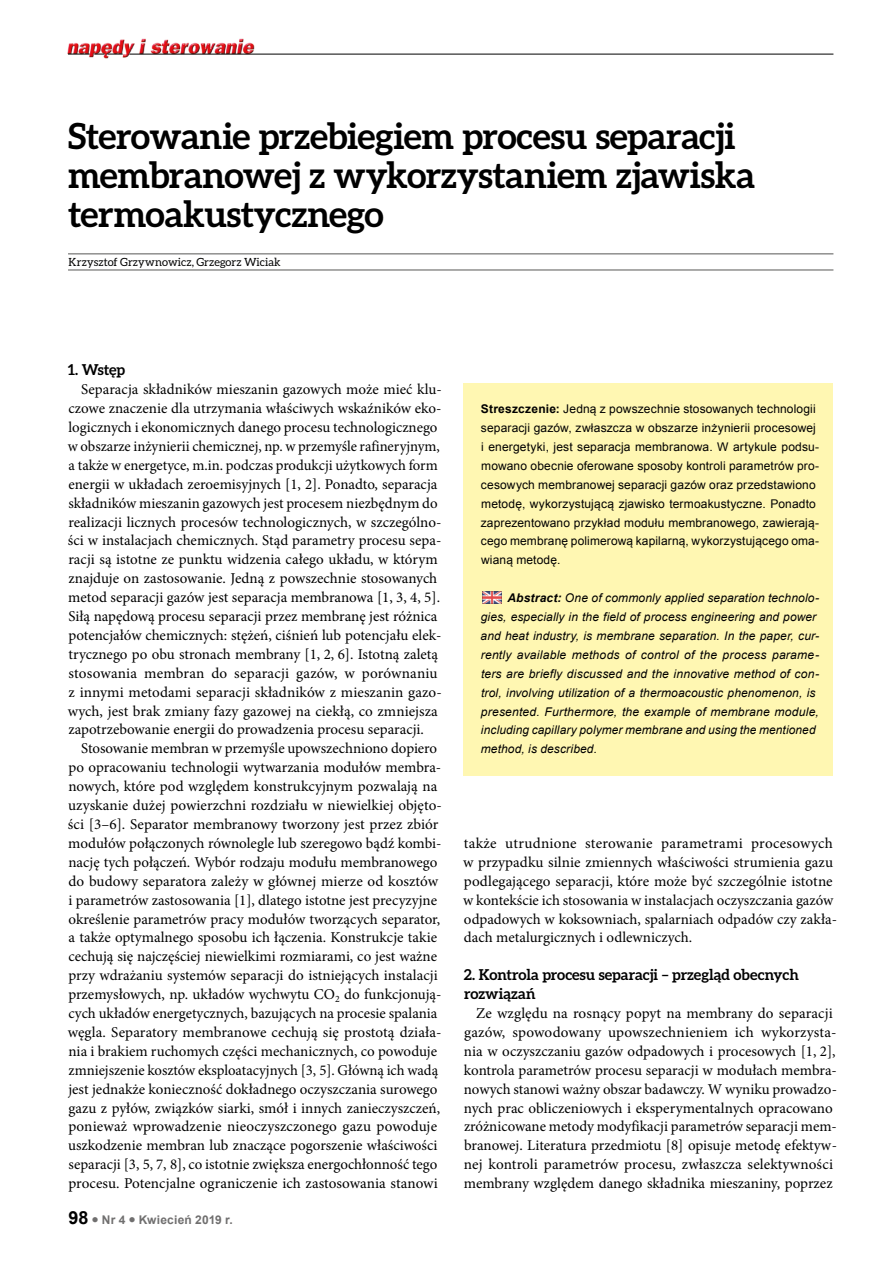
<style>
.page{position:relative;width:893px;height:1263px;background:#fff}
.page>*{position:absolute;margin:0;border:0;box-sizing:border-box;transform-origin:0 0}
.t1{font:700 36px/39px "Aleo";letter-spacing:-.015em;color:#000}
.t2{font:15px/18.9px "Minion Pro";color:#000}
.t3{font:700 15px/18.9px "Aleo";letter-spacing:-.005em;color:#000}
.t4{font:italic 12px/18.9px "Arial";letter-spacing:.015em;color:#000}
.t5{font:12px/18.9px "Arial";letter-spacing:.01em;color:#000}
.t6{font:700 12px "Arial";letter-spacing:.015em;color:#706f6f}
.t7{font:11.25px "Aleo";letter-spacing:.005em;color:#000}
.s1{font-size:18px;color:#000}
.s2{font-weight:700}
</style>
<div class="page">
<img style="left:67px;top:38px;width:190px;height:21px">
<hr style="left:129px;top:54px;width:704px;height:1px;background:#000">
<svg style="left:68px;top:54px;width:55px;height:1px"></svg>
<hr style="left:68px;top:254px;width:765px;height:1px;background:#575756">
<hr style="left:68px;top:270px;width:765px;height:1px;background:#575756">
<div style="left:463px;top:383px;width:370px;height:393px;background:#fff7b2"></div>
<img style="left:482px;top:591px;width:20px;height:12px">
<h1 class="t1" style="left:68px;top:115px;width:689px">Sterowanie przebiegiem procesu separacji membranowej z wykorzystaniem zjawiska termoakustycznego</h1>
<p class="t7" style="left:69px;top:255px;width:214px">Krzysztof Grzywnowicz, Grzegorz Wiciak</p>
<p class="t3" style="left:68px;top:360px;width:59px">1. Wstęp</p>
<p class="t2" style="left:68px;top:380px;width:375px;text-indent:13px">Separacja składników mieszanin gazowych może mieć klu&shy;czowe znaczenie dla utrzymania właściwych wskaźników eko&shy;logicznych i ekonomicznych danego procesu technologicznego w obszarze inżynierii chemicznej, np. w przemyśle rafineryjnym, a także w energetyce, m.in. podczas produkcji użytkowych form energii w układach zeroemisyjnych [1, 2]. Ponadto, separacja składników mieszanin gazowych jest procesem niezbędnym do realizacji licznych procesów technologicznych, w szczególno&shy;ści w instalacjach chemicznych. Stąd parametry procesu sepa&shy;racji są istotne ze punktu widzenia całego układu, w którym znajduje on zastosowanie. Jedną z powszechnie stosowanych metod separacji gazów jest separacja membranowa [1, 3, 4, 5].<br>Siłą napędową procesu separacji przez membranę jest różnica potencjałów chemicznych: stężeń, ciśnień lub potencjału elek&shy;trycznego po obu stronach membrany [1, 2, 6]. Istotną zaletą stosowania membran do separacji gazów, w porównaniu z innymi metodami separacji składników z mieszanin gazo&shy;wych, jest brak zmiany fazy gazowej na ciekłą, co zmniejsza zapotrzebowanie energii do prowadzenia procesu separacji.</p>
<p class="t2" style="left:68px;top:739px;width:376px;text-align:center">Stosowanie membran w przemyśle upowszechniono dopiero po opracowaniu technologii wytwarzania modułów membra&shy;nowych, które pod względem konstrukcyjnym pozwalają na uzyskanie dużej powierzchni rozdziału w niewielkiej objęto&shy;ści [3–6]. Separator membranowy tworzony jest przez zbiór modułów połączonych równolegle lub szeregowo bądź kombi&shy;nację tych połączeń. Wybór rodzaju modułu membranowego do budowy separatora zależy w głównej mierze od kosztów i parametrów zastosowania [1], dlatego istotne jest precyzyjne określenie parametrów pracy modułów tworzących separator, a także optymalnego sposobu ich łączenia. Konstrukcje takie cechują się najczęściej niewielkimi rozmiarami, co jest ważne przy wdrażaniu systemów separacji do istniejących instalacji przemysłowych, np. układów wychwytu CO<sub>2</sub> do funkcjonują&shy;cych układów energetycznych, bazujących na procesie spalania węgla. Separatory membranowe cechują się prostotą działa&shy;nia i brakiem ruchomych części mechanicznych, co powoduje zmniejszenie kosztów eksploatacyjnych [3, 5]. Główną ich wadą jest jednakże konieczność dokładnego oczyszczania surowego gazu z pyłów, związków siarki, smół i innych zanieczyszczeń, ponieważ wprowadzenie nieoczyszczonego gazu powoduje uszkodzenie membran lub znaczące pogorszenie właściwości separacji [3, 5, 7, 8], co istotnie zwiększa energochłonność tego procesu. Potencjalne ograniczenie ich zastosowania stanowi</p>
<p class="t6" style="left:68px;top:1212px;width:166px"><span class="s1">98</span> ● Nr 4 ● Kwiecień 2019 r.</p>
<p class="t5" style="left:481px;top:400px;width:340px"><span class="s2">Streszczenie:</span> Jedną z powszechnie stosowanych technologii separacji gazów, zwłaszcza w obszarze inżynierii procesowej i energetyki, jest separacja membranowa. W artykule podsu&shy;mowano obecnie oferowane sposoby kontroli parametrów pro&shy;cesowych membranowej separacji gazów oraz przedstawiono metodę, wykorzystującą zjawisko termoakustyczne. Ponadto zaprezentowano przykład modułu membranowego, zawierają&shy;cego membranę polimerową kapilarną, wykorzystującego oma&shy;wianą metodę.</p>
<p class="t4" style="left:481px;top:589px;width:340px;text-indent:27px"><span class="s2">Abstract:</span> One of commonly applied separation technolo&shy;gies, especially in the field of process engineering and power and heat industry, is membrane separation. In the paper, cur&shy;rently available methods of control of the process parame&shy;ters are briefly discussed and the innovative method of con&shy;trol, involving utilization of a thermoacoustic phenomenon, is presented. Furthermore, the example of membrane module, including capillary polymer membrane and using the mentioned method, is described.</p>
<p class="t2" style="left:463px;top:834px;width:375px">także utrudnione sterowanie parametrami procesowych w przypadku silnie zmiennych właściwości strumienia gazu podlegającego separacji, które może być szczególnie istotne w kontekście ich stosowania w instalacjach oczyszczania gazów odpadowych w koksowniach, spalarniach odpadów czy zakła&shy;dach metalurgicznych i odlewniczych.</p>
<p class="t3" style="left:464px;top:965px;width:337px">2. Kontrola procesu separacji – przegląd obecnych rozwiązań</p>
<p class="t2" style="left:464px;top:1004px;width:375px;text-align:center">Ze względu na rosnący popyt na membrany do separacji gazów, spowodowany upowszechnieniem ich wykorzysta&shy;nia w oczyszczaniu gazów odpadowych i procesowych [1, 2], kontrola parametrów procesu separacji w modułach membra&shy;nowych stanowi ważny obszar badawczy. W wyniku prowadzo&shy;nych prac obliczeniowych i eksperymentalnych opracowano zróżnicowane metody modyfikacji parametrów separacji mem&shy;branowej. Literatura przedmiotu [8] opisuje metodę efektyw&shy;nej kontroli parametrów procesu, zwłaszcza selektywności membrany względem danego składnika mieszaniny, poprzez</p>
</div>
